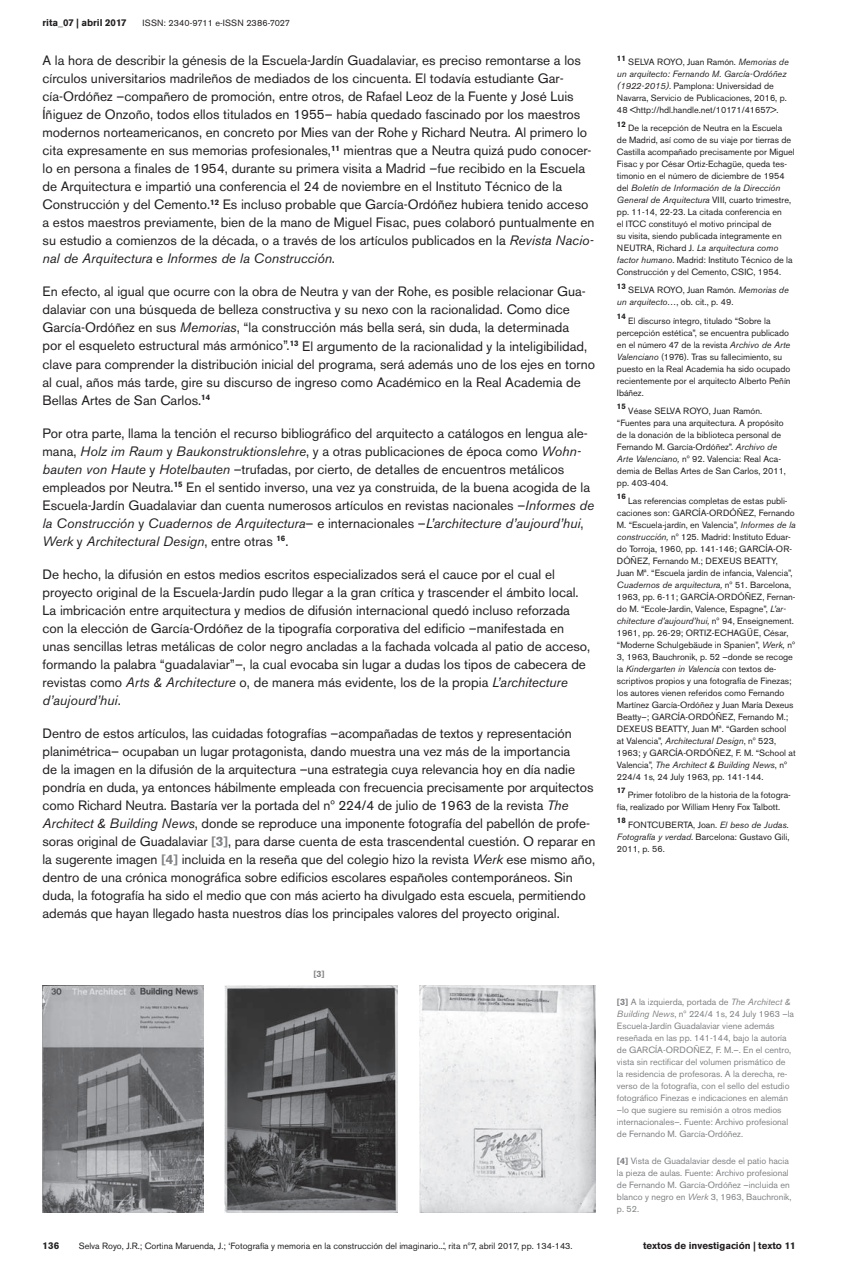
<style>
.page{position:relative;width:851px;height:1276px;background:#fff}
.page>*{position:absolute;margin:0;border:0;box-sizing:border-box;transform-origin:0 0}
.t1{font:13.5px/18px "Akzidenz Grotesk BE";color:#231f20}
.t2{font:700 9.75px "Akzidenz Grotesk BE";color:#231f20}
.t3{font:9px/12px "Akzidenz Grotesk BE";color:#231f20}
.t4{font:9px/12px "Akzidenz Grotesk BE";color:#808285}
.t5{font:9px "Akzidenz Grotesk BE";letter-spacing:.02em;color:#231f20}
.t6{font:700 9px "Akzidenz Grotesk BE";color:#808285}
.t7{font:700 7.8px "Akzidenz Grotesk BE";color:#231f20}
.s1{font-style:italic}
.s2{font-weight:700;color:#808285}
.s3{font-weight:700}
</style>
<div class="page">
<img style="left:43px;top:986px;width:160px;height:226px">
<img style="left:224px;top:986px;width:174px;height:226px">
<img style="left:419px;top:986px;width:176px;height:226px">
<p class="t2" style="left:43px;top:17px;width:86px">rita_07 | abril 2017</p>
<p class="t5" style="left:142px;top:17px;width:149px">ISSN: 2340-9711 e-ISSN 2386-7027</p>
<p class="t1" style="left:43px;top:52px;width:553px">A la hora de describir la génesis de la Escuela-Jardín Guadalaviar, es preciso remontarse a los círculos universitarios madrileños de mediados de los cincuenta. El todavía estudiante Gar&shy;cía-Ordóñez –compañero de promoción, entre otros, de Rafael Leoz de la Fuente y José Luis Íñiguez de Onzoño, todos ellos titulados en 1955– había quedado fascinado por los maestros modernos norteamericanos, en concreto por Mies van der Rohe y Richard Neutra. Al primero lo cita expresamente en sus memorias profesionales,<sup>11</sup> mientras que a Neutra quizá pudo conocer&shy;lo en persona a finales de 1954, durante su primera visita a Madrid –fue recibido en la Escuela de Arquitectura e impartió una conferencia el 24 de noviembre en el Instituto Técnico de la Construcción y del Cemento.<sup>12</sup> Es incluso probable que García-Ordóñez hubiera tenido acceso a estos maestros previamente, bien de la mano de Miguel Fisac, pues colaboró puntualmente en su estudio a comienzos de la década, o a través de los artículos publicados en la <span class="s1">Revista Nacio&shy;nal de Arquitectura</span> e <span class="s1">Informes de la Construcción</span>.</p>
<p class="t1" style="left:43px;top:283px;width:554px">En efecto, al igual que ocurre con la obra de Neutra y van der Rohe, es posible relacionar Gua&shy;dalaviar con una búsqueda de belleza constructiva y su nexo con la racionalidad. Como dice García-Ordóñez en sus <span class="s1">Memorias</span>, “la construcción más bella será, sin duda, la determinada<br>por el esqueleto estructural más armónico”.<sup>13</sup> El argumento de la racionalidad y la inteligibilidad, clave para comprender la distribución inicial del programa, será además uno de los ejes en torno al cual, años más tarde, gire su discurso de ingreso como Académico en la Real Academia de Bellas Artes de San Carlos.<sup>14</sup></p>
<p class="t1" style="left:43px;top:424px;width:553px">Por otra parte, llama la tención el recurso bibliográfico del arquitecto a catálogos en lengua ale&shy;mana, <span class="s1">Holz im Raum</span> y <span class="s1">Baukonstruktionslehre</span>, y a otras publicaciones de época como <span class="s1">Wohn&shy;bauten von Haute</span> y <span class="s1">Hotelbauten</span> –trufadas, por cierto, de detalles de encuentros metálicos empleados por Neutra.<sup>15</sup> En el sentido inverso, una vez ya construida, de la buena acogida de la Escuela-Jardín Guadalaviar dan cuenta numerosos artículos en revistas nacionales –<span class="s1">Informes de la Construcción</span> y <span class="s1">Cuadernos de Arquitectura</span>– e internacionales –<span class="s1">L’architecture d’aujourd’hui</span>, <span class="s1">Werk</span> y <span class="s1">Architectural Design</span>, entre otras <sup>16</sup>.</p>
<p class="t1" style="left:43px;top:565px;width:549px">De hecho, la difusión en estos medios escritos especializados será el cauce por el cual el proyecto original de la Escuela-Jardín pudo llegar a la gran crítica y trascender el ámbito local.<br>La imbricación entre arquitectura y medios de difusión internacional quedó incluso reforzada con la elección de García-Ordóñez de la tipografía corporativa del edificio –manifestada en unas sencillas letras metálicas de color negro ancladas a la fachada volcada al patio de acceso, formando la palabra “guadalaviar”–, la cual evocaba sin lugar a dudas los tipos de cabecera de revistas como <span class="s1">Arts &amp; Architecture</span> o, de manera más evidente, los de la propia <span class="s1">L’architecture d’aujourd’hui</span>.</p>
<p class="t1" style="left:43px;top:724px;width:554px">Dentro de estos artículos, las cuidadas fotografías –acompañadas de textos y representación planimétrica– ocupaban un lugar protagonista, dando muestra una vez más de la importancia<br>de la imagen en la difusión de la arquitectura –una estrategia cuya relevancia hoy en día nadie pondría en duda, ya entonces hábilmente empleada con frecuencia precisamente por arquitectos como Richard Neutra. Bastaría ver la portada del nº 224/4 de julio de 1963 de la revista <span class="s1">The Architect &amp; Building News</span>, donde se reproduce una imponente fotografía del pabellón de profe&shy;soras original de Guadalaviar <span class="s2">[3]</span>, para darse cuenta de esta trascendental cuestión. O reparar en la sugerente imagen <span class="s2">[4]</span> incluida en la reseña que del colegio hizo la revista <span class="s1">Werk</span> ese mismo año, dentro de una crónica monográfica sobre edificios escolares españoles contemporáneos. Sin duda, la fotografía ha sido el medio que con más acierto ha divulgado esta escuela, permitiendo además que hayan llegado hasta nuestros días los principales valores del proyecto original.</p>
<p class="t6" style="left:313px;top:968px;width:13px">[3]</p>
<p class="t2" style="left:43px;top:1240px;width:18px">136</p>
<p class="t3" style="left:79px;top:1239px;width:495px">Selva Royo, J.R.; Cortina Maruenda, J.; ‘Fotografía y memoria en la construcción del imaginario...’, rita nº7, abril 2017, pp. 134-143.</p>
<p class="t7" style="left:617px;top:54px;width:10px">11</p>
<p class="t3" style="left:617px;top:56px;width:173px;text-indent:11px">SELVA ROYO, Juan Ramón. <span class="s1">Memorias de un arquitecto: Fernando M. García-Ordóñez (1922-2015)</span>. Pamplona: Universidad de Navarra, Servicio de Publicaciones, 2016, p.<br>48 &lt;http://hdl.handle.net/10171/41657&gt;.</p>
<p class="t7" style="left:617px;top:120px;width:10px">12</p>
<p class="t3" style="left:617px;top:122px;width:179px;text-indent:11px">De la recepción de Neutra en la Escuela<br>de Madrid, así como de su viaje por tierras de Castilla acompañado precisamente por Miguel Fisac y por César Ortiz-Echagüe, queda tes&shy;timonio en el número de diciembre de 1954 del <span class="s1">Boletín de Información de la Dirección General de Arquitectura</span> VIII, cuarto trimestre, pp. 11-14, 22-23. La citada conferencia en<br>el ITCC constituyó el motivo principal de<br>su visita, siendo publicada íntegramente en NEUTRA, Richard J. <span class="s1">La arquitectura como factor humano</span>. Madrid: Instituto Técnico de la Construcción y del Cemento, CSIC, 1954.</p>
<p class="t7" style="left:617px;top:282px;width:10px">13</p>
<p class="t3" style="left:617px;top:284px;width:173px;text-indent:11px">SELVA ROYO, Juan Ramón. <span class="s1">Memorias de un arquitecto…</span>, ob. cit., p. 49.</p>
<p class="t7" style="left:617px;top:312px;width:10px">14</p>
<p class="t3" style="left:617px;top:314px;width:175px;text-indent:11px">El discurso íntegro, titulado “Sobre la percepción estética”, se encuentra publicado en el número 47 de la revista <span class="s1">Archivo de Arte Valenciano</span> (1976). Tras su fallecimiento, su puesto en la Real Academia ha sido ocupado recientemente por el arquitecto Alberto Peñín Ibáñez.</p>
<p class="t7" style="left:617px;top:402px;width:10px">15</p>
<p class="t3" style="left:617px;top:404px;width:170px;text-indent:11px">Véase SELVA ROYO, Juan Ramón. “Fuentes para una arquitectura. A propósito de la donación de la biblioteca personal de Fernando M. García-Ordóñez”. <span class="s1">Archivo de Arte Valenciano,</span> nº 92. Valencia: Real Aca&shy;demia de Bellas Artes de San Carlos, 2011, pp. 403-404.</p>
<p class="t7" style="left:617px;top:492px;width:10px">16</p>
<p class="t3" style="left:617px;top:494px;width:180px;text-indent:11px">Las referencias completas de estas publi&shy;caciones son: GARCÍA-ORDÓÑEZ, Fernando M. “Escuela-jardín, en Valencia”, <span class="s1">Informes de la construcción,</span> nº 125. Madrid: Instituto Eduar&shy;do Torroja, 1960, pp. 141-146; GARCÍA-OR-DÓÑEZ, Fernando M.; DEXEUS BEATTY, Juan Mª. “Escuela jardín de infancia, Valencia”, <span class="s1">Cuadernos de arquitectura,</span> nº 51. Barcelona, 1963, pp. 6-11; GARCÍA-ORDÓÑEZ, Fernan&shy;do M. “Ecole-Jardin, Valence, Espagne”, <span class="s1">L’ar&shy;chitecture d’aujourd’hui,</span> nº 94, Enseignement.<br>1961, pp. 26-29; ORTIZ-ECHAGÜE, César, “Moderne Schulgebäude in Spanien”, <span class="s1">Werk,</span> nº 3, 1963, Bauchronik, p. 52 –donde se recoge la <span class="s1">Kindergarten in Valencia</span> con textos de&shy;scriptivos propios y una fotografía de Finezas; los autores vienen referidos como Fernando Martínez García-Ordóñez y Juan María Dexeus Beatty–; GARCÍA-ORDÓÑEZ, Fernando M.; DEXEUS BEATTY, Juan Mª. “Garden school<br>at Valencia”, <span class="s1">Architectural Design</span>, nº 523, 1963; y GARCÍA-ORDÓÑEZ, F. M. “School at Valencia”, <span class="s1">The Architect &amp; Building News</span>, nº 224/4 1s, 24 July 1963, pp. 141-144.</p>
<p class="t7" style="left:617px;top:786px;width:10px">17</p>
<p class="t3" style="left:617px;top:788px;width:175px;text-indent:11px">Primer fotolibro de la historia de la fotogra&shy;fía, realizado por William Henry Fox Talbott.</p>
<p class="t7" style="left:617px;top:816px;width:10px">18</p>
<p class="t3" style="left:617px;top:818px;width:174px;text-align:justify;text-indent:11px">FONTCUBERTA, Joan. <span class="s1">El beso de Judas.<br>Fotografía y verdad</span>. Barcelona: Gustavo Gili, 2011, p. 56.</p>
<p class="t4" style="left:617px;top:996px;width:178px"><span class="s3">[3]</span> A la izquierda, portada de <span class="s1">The Architect &amp; Building News</span>, nº 224/4 1s, 24 July 1963 –la Escuela-Jardín Guadalaviar viene además reseñada en las pp. 141-144, bajo la autoría de GARCÍA-ORDOÑEZ, F. M.–. En el centro, vista sin rectificar del volumen prismático de la residencia de profesoras. A la derecha, re&shy;verso de la fotografía, con el sello del estudio fotográfico Finezas e indicaciones en alemán –lo que sugiere su remisión a otros medios internacionales–. Fuente: Archivo profesional de Fernando M. García-Ordóñez.</p>
<p class="t4" style="left:617px;top:1155px;width:176px"><span class="s3">[4]</span> Vista de Guadalaviar desde el patio hacia la pieza de aulas. Fuente: Archivo profesional de Fernando M. García-Ordóñez –incluida en blanco y negro en <span class="s1">Werk</span> 3, 1963, Bauchronik, p. 52.</p>
<p class="t2" style="left:643px;top:1240px;width:154px">textos de investigación | texto 11</p>
</div>
